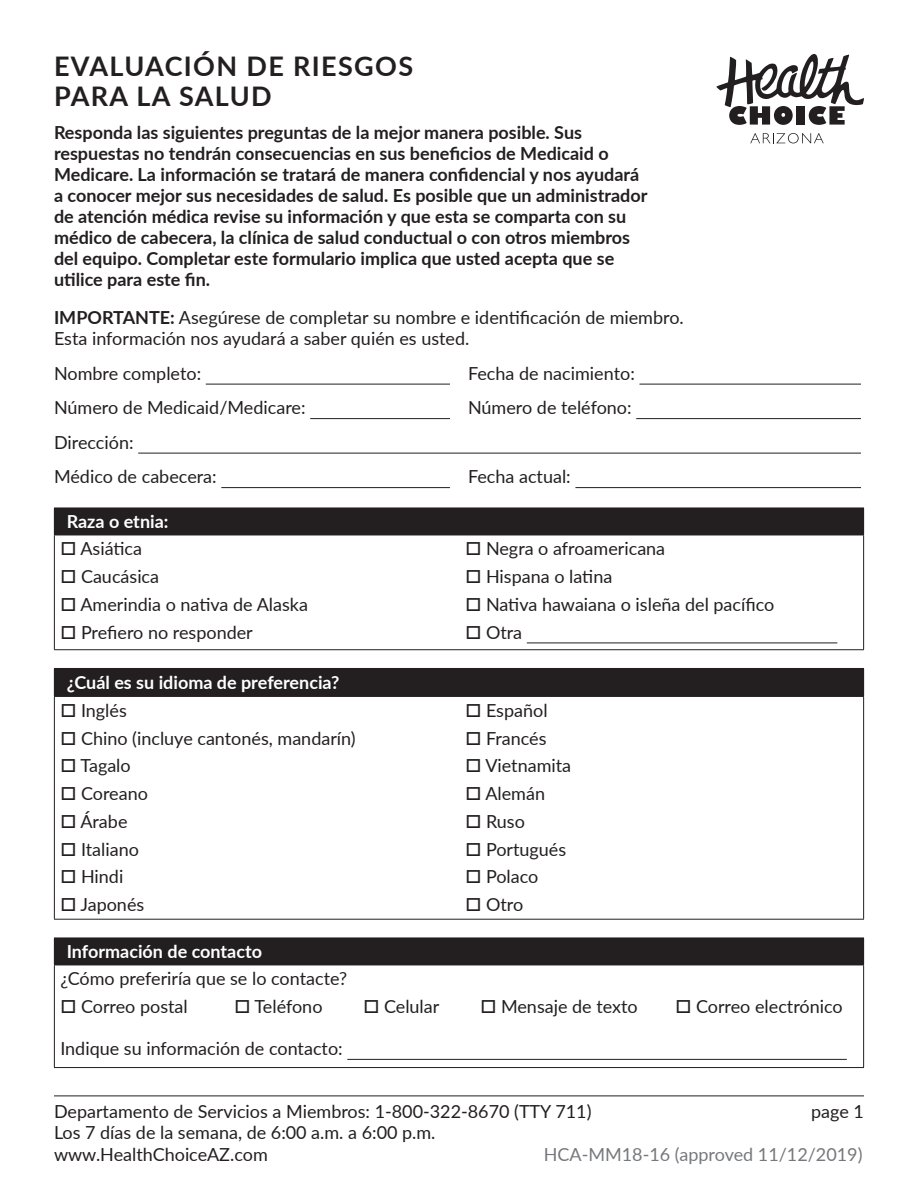
<style>
.page{position:relative;width:918px;height:1188px;background:#fff}
.page>*{position:absolute;margin:0;border:0;box-sizing:border-box;transform-origin:0 0}
.t1{font:700 27px/30px "Lato";letter-spacing:.05em;color:#231f20}
.Table_Paragraph{font:18px/21.6px "Lato";color:#231f20}
.t2{font:700 18px/21px "Lato";color:#231f20}
.t3{font:700 18px "Lato";color:#fff}
.t4{font:18px "Lato";color:#76787b}
.s1{font-weight:700}
</style>
<div class="page">
<hr style="left:54px;top:1096px;width:810px;height:1px;background:#231f20">
<hr style="left:206px;top:384px;width:244px;height:1px;background:#231f20">
<hr style="left:639px;top:384px;width:222px;height:1px;background:#231f20">
<hr style="left:310px;top:418px;width:140px;height:1px;background:#231f20">
<hr style="left:636px;top:418px;width:225px;height:1px;background:#231f20">
<hr style="left:138px;top:453px;width:723px;height:1px;background:#231f20">
<hr style="left:221px;top:487px;width:229px;height:1px;background:#231f20">
<hr style="left:575px;top:487px;width:286px;height:1px;background:#231f20">
<div style="left:54px;top:508px;width:810px;height:27px;background:#231f20"></div>
<hr style="left:54px;top:649px;width:810px;height:1px;background:#231f20">
<hr style="left:54px;top:535px;width:1px;height:114px;background:#231f20">
<hr style="left:54px;top:535px;width:810px;height:1px;background:#231f20">
<hr style="left:863px;top:535px;width:1px;height:114px;background:#231f20">
<hr style="left:527px;top:643px;width:310px;height:1px;background:#231f20">
<div style="left:54px;top:668px;width:810px;height:28px;background:#231f20"></div>
<hr style="left:54px;top:919px;width:810px;height:1px;background:#231f20">
<hr style="left:54px;top:697px;width:1px;height:222px;background:#231f20">
<hr style="left:54px;top:696px;width:810px;height:1px;background:#231f20">
<hr style="left:863px;top:697px;width:1px;height:222px;background:#231f20">
<div style="left:54px;top:938px;width:810px;height:27px;background:#231f20"></div>
<hr style="left:54px;top:1067px;width:810px;height:1px;background:#231f20">
<hr style="left:54px;top:965px;width:1px;height:102px;background:#231f20">
<hr style="left:54px;top:965px;width:810px;height:1px;background:#231f20">
<hr style="left:863px;top:965px;width:1px;height:102px;background:#231f20">
<hr style="left:347px;top:1059px;width:500px;height:1px;background:#231f20">
<svg style="left:716px;top:54px;width:148px;height:71px"></svg>
<svg style="left:750px;top:133px;width:74px;height:10px"></svg>
<p class="t1" style="left:54px;top:50px;width:361px">EVALUACIÓN DE RIESGOS<br>PARA LA SALUD</p>
<p class="t2" style="left:54px;top:121px;width:595px">Responda las siguientes preguntas de la mejor manera posible. Sus respuestas no tendrán consecuencias en sus beneficios de Medicaid o Medicare. La información se tratará de manera confidencial y nos ayudará a conocer mejor sus necesidades de salud. Es posible que un administrador de atención médica revise su información y que esta se comparta con su médico de cabecera, la clínica de salud conductual o con otros miembros del equipo. Completar este formulario implica que usted acepta que se utilice para este fin.</p>
<p class="Table_Paragraph" style="left:54px;top:307px;width:631px;line-height:21px"><span class="s1">IMPORTANTE:</span> Asegúrese de completar su nombre e identificación de miembro.<br>Esta información nos ayudará a saber quién es usted.</p>
<p class="Table_Paragraph" style="left:54px;top:362px;width:149px">Nombre completo:</p>
<p class="Table_Paragraph" style="left:468px;top:362px;width:168px">Fecha de nacimiento:</p>
<p class="Table_Paragraph" style="left:54px;top:396px;width:253px">Número de Medicaid/Medicare:</p>
<p class="Table_Paragraph" style="left:468px;top:396px;width:165px">Número de teléfono:</p>
<p class="Table_Paragraph" style="left:54px;top:431px;width:81px">Dirección:</p>
<p class="Table_Paragraph" style="left:54px;top:465px;width:164px">Médico de cabecera:</p>
<p class="Table_Paragraph" style="left:468px;top:465px;width:104px">Fecha actual:</p>
<p class="t3" style="left:67px;top:509px;width:103px">Raza o etnia:</p>
<p class="Table_Paragraph" style="left:60px;top:537px;width:83px">□ Asiática</p>
<p class="Table_Paragraph" style="left:465px;top:537px;width:201px">□ Negra o afroamericana</p>
<p class="Table_Paragraph" style="left:60px;top:565px;width:100px">□ Caucásica</p>
<p class="Table_Paragraph" style="left:465px;top:565px;width:148px">□ Hispana o latina</p>
<p class="Table_Paragraph" style="left:60px;top:593px;width:249px">□ Amerindia o nativa de Alaska</p>
<p class="Table_Paragraph" style="left:465px;top:593px;width:311px">□ Nativa hawaiana o isleña del pacífico</p>
<p class="Table_Paragraph" style="left:60px;top:621px;width:194px">□ Prefiero no responder</p>
<p class="Table_Paragraph" style="left:465px;top:621px;width:58px">□ Otra</p>
<p class="t3" style="left:67px;top:669px;width:274px">¿Cuál es su idioma de preferencia?</p>
<p class="Table_Paragraph" style="left:60px;top:699px;width:68px">□ Inglés</p>
<p class="Table_Paragraph" style="left:465px;top:699px;width:84px">□ Español</p>
<p class="Table_Paragraph" style="left:60px;top:727px;width:297px">□ Chino (incluye cantonés, mandarín)</p>
<p class="Table_Paragraph" style="left:465px;top:727px;width:83px">□ Francés</p>
<p class="Table_Paragraph" style="left:60px;top:754px;width:72px">□ Tagalo</p>
<p class="Table_Paragraph" style="left:465px;top:754px;width:107px">□ Vietnamita</p>
<p class="Table_Paragraph" style="left:60px;top:782px;width:89px">□ Coreano</p>
<p class="Table_Paragraph" style="left:465px;top:782px;width:81px">□ Alemán</p>
<p class="Table_Paragraph" style="left:60px;top:810px;width:69px">□ Árabe</p>
<p class="Table_Paragraph" style="left:465px;top:810px;width:61px">□ Ruso</p>
<p class="Table_Paragraph" style="left:60px;top:838px;width:80px">□ Italiano</p>
<p class="Table_Paragraph" style="left:465px;top:838px;width:102px">□ Portugués</p>
<p class="Table_Paragraph" style="left:60px;top:865px;width:65px">□ Hindi</p>
<p class="Table_Paragraph" style="left:465px;top:865px;width:75px">□ Polaco</p>
<p class="Table_Paragraph" style="left:60px;top:893px;width:85px">□ Japonés</p>
<p class="Table_Paragraph" style="left:465px;top:893px;width:59px">□ Otro</p>
<p class="t3" style="left:67px;top:939px;width:197px">Información de contacto</p>
<p class="Table_Paragraph" style="left:60px;top:967px;width:288px">¿Cómo preferiría que se lo contacte?</p>
<p class="Table_Paragraph" style="left:60px;top:995px;width:129px">□ Correo postal</p>
<p class="Table_Paragraph" style="left:234px;top:995px;width:90px">□ Teléfono</p>
<p class="Table_Paragraph" style="left:363px;top:995px;width:78px">□ Celular</p>
<p class="Table_Paragraph" style="left:480px;top:995px;width:159px">□ Mensaje de texto</p>
<p class="Table_Paragraph" style="left:675px;top:995px;width:169px">□ Correo electrónico</p>
<p class="Table_Paragraph" style="left:60px;top:1037px;width:284px">Indique su información de contacto:</p>
<p class="Table_Paragraph" style="left:54px;top:1100px;width:539px">Departamento de Servicios a Miembros: 1-800-322-8670 (TTY 711)</p>
<p class="Table_Paragraph" style="left:811px;top:1100px;width:54px">page 1</p>
<p class="Table_Paragraph" style="left:54px;top:1121px;width:383px">Los 7 días de la semana, de 6:00 a.m. a 6:00 p.m. www.HealthChoiceAZ.com</p>
<p class="t4" style="left:544px;top:1142px;width:320px">HCA-MM18-16 (approved 11/12/2019)</p>
</div>
